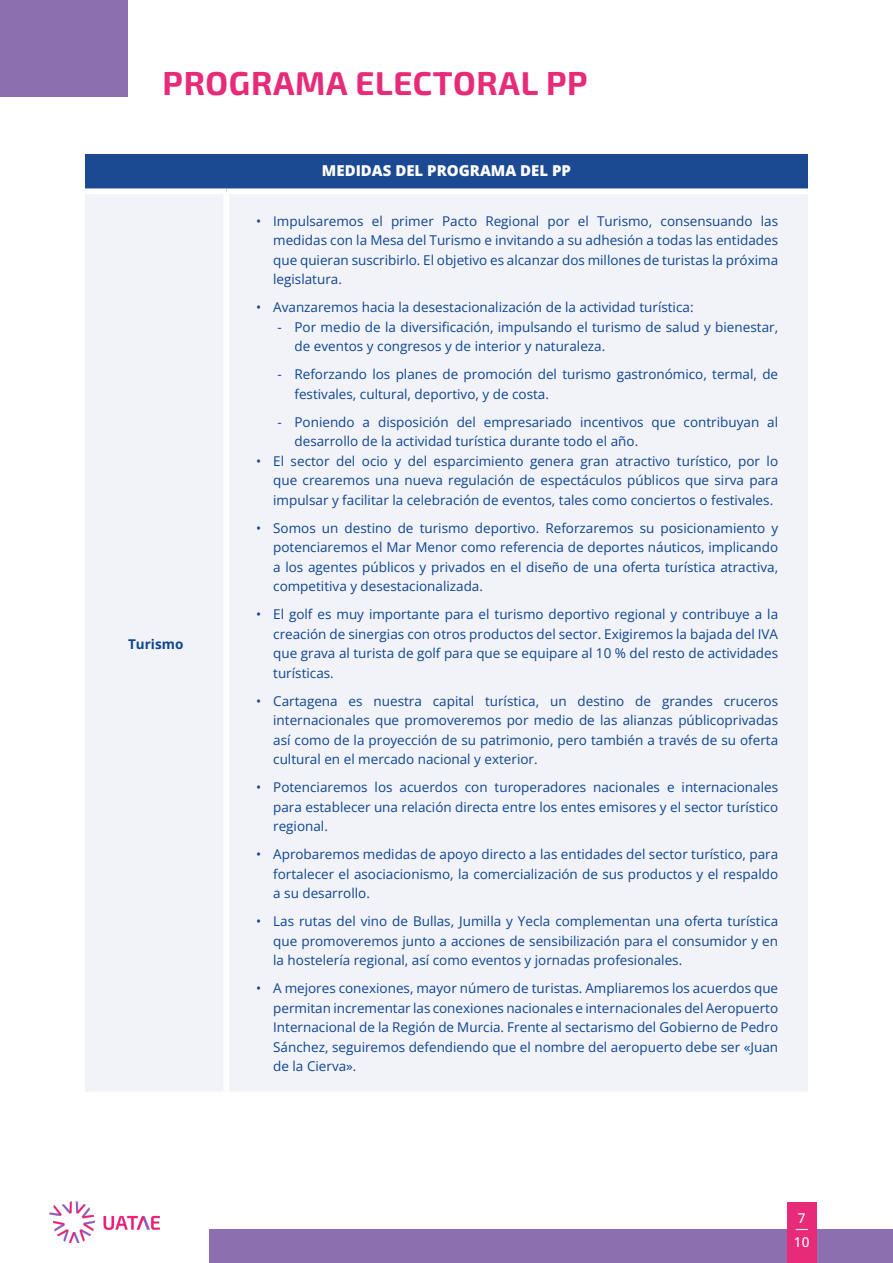
<style>
.page{position:relative;width:893px;height:1263px;background:#fff}
.page>*{position:absolute;margin:0;border:0;box-sizing:border-box;transform-origin:0 0}
.t1{font:700 33px "Exo 2";letter-spacing:.02em;color:#e72b78}
.t2{font:800 15px "Open Sans";color:#fff}
.t3{font:13.5px/19.5px "Open Sans";color:#0d468f;text-align:justify}
.t4{font:700 13.5px "Open Sans";color:#0d468f}
.t5{font:500 13.5px/24px "Open Sans";color:#fff;text-align:center}
</style>
<div class="page">
<div style="left:209px;top:1229px;width:684px;height:34px;background:#8b6faf"></div>
<div style="left:787px;top:1202px;width:30px;height:61px;background:#e72b78"></div>
<svg style="left:796px;top:1229px;width:12px;height:1px"></svg>
<img style="left:50px;top:1202px;width:109px;height:41px">
<div style="left:0;top:0;width:128px;height:96px;background:#8b6faf"></div>
<div style="left:85px;top:154px;width:723px;height:37px;background:#1c4a92"></div>
<div style="left:85px;top:195px;width:723px;height:896px;background:#f2f2f9"></div>
<div style="left:85px;top:188px;width:141px;height:6px;background:#fff"></div>
<div style="left:226px;top:188px;width:582px;height:6px;background:#fff"></div>
<div style="left:223px;top:194px;width:6px;height:897px;background:#fff"></div>
<h1 class="t1" style="left:163px;top:60px;width:427px">PROGRAMA ELECTORAL PP</h1>
<p class="t4" style="left:128px;top:634px;width:57px">Turismo</p>
<p class="t2" style="left:322px;top:160px;width:251px">MEDIDAS DEL PROGRAMA DEL PP</p>
<p class="t3" style="left:273px;top:211px;width:506px;text-indent:-17px">• Impulsaremos el primer Pacto Regional por el Turismo, consensuando las medidas con la Mesa del Turismo e invitando a su adhesión a todas las entidades que quieran suscribirlo. El objetivo es alcanzar dos millones de turistas la próxima legislatura.</p>
<p class="t3" style="left:256px;top:297px;width:439px">• Avanzaremos hacia la desestacionalización de la actividad turística:</p>
<p class="t3" style="left:294px;top:317px;width:485px;text-indent:-17px">- Por medio de la diversificación, impulsando el turismo de salud y bienestar, de eventos y congresos y de interior y naturaleza.</p>
<p class="t3" style="left:294px;top:364px;width:485px;text-indent:-17px">- Reforzando los planes de promoción del turismo gastronómico, termal, de festivales, cultural, deportivo, y de costa.</p>
<p class="t3" style="left:294px;top:412px;width:485px;text-indent:-17px">- Poniendo a disposición del empresariado incentivos que contribuyan al desarrollo de la actividad turística durante todo el año.</p>
<p class="t3" style="left:273px;top:451px;width:506px;text-indent:-17px">• El sector del ocio y del esparcimiento genera gran atractivo turístico, por lo que crearemos una nueva regulación de espectáculos públicos que sirva para impulsar y facilitar la celebración de eventos, tales como conciertos o festivales.</p>
<p class="t3" style="left:273px;top:518px;width:506px;text-indent:-17px">• Somos un destino de turismo deportivo. Reforzaremos su posicionamiento y potenciaremos el Mar Menor como referencia de deportes náuticos, implicando a los agentes públicos y privados en el diseño de una oferta turística atractiva, competitiva y desestacionalizada.</p>
<p class="t3" style="left:273px;top:604px;width:506px;text-indent:-17px">• El golf es muy importante para el turismo deportivo regional y contribuye a la creación de sinergias con otros productos del sector. Exigiremos la bajada del IVA que grava al turista de golf para que se equipare al 10 % del resto de actividades turísticas.</p>
<p class="t3" style="left:273px;top:691px;width:506px;text-indent:-17px">• Cartagena es nuestra capital turística, un destino de grandes cruceros internacionales que promoveremos por medio de las alianzas públicoprivadas así como de la proyección de su patrimonio, pero también a través de su oferta cultural en el mercado nacional y exterior.</p>
<p class="t3" style="left:273px;top:777px;width:506px;text-indent:-17px">• Potenciaremos los acuerdos con turoperadores nacionales e internacionales para establecer una relación directa entre los entes emisores y el sector turístico regional.</p>
<p class="t3" style="left:273px;top:844px;width:506px;text-indent:-17px">• Aprobaremos medidas de apoyo directo a las entidades del sector turístico, para fortalecer el asociacionismo, la comercialización de sus productos y el respaldo a su desarrollo.</p>
<p class="t3" style="left:273px;top:911px;width:506px;text-indent:-17px">• Las rutas del vino de Bullas, Jumilla y Yecla complementan una oferta turística que promoveremos junto a acciones de sensibilización para el consumidor y en la hostelería regional, así como eventos y jornadas profesionales.</p>
<p class="t3" style="left:273px;top:978px;width:506px;text-indent:-17px">• A mejores conexiones, mayor número de turistas. Ampliaremos los acuerdos que permitan incrementar las conexiones nacionales e internacionales del Aeropuerto Internacional de la Región de Murcia. Frente al sectarismo del Gobierno de Pedro Sánchez, seguiremos defendiendo que el nombre del aeropuerto debe ser «Juan de la Cierva».</p>
<p class="t5" style="left:794px;top:1205px;width:17px">7<br>10</p>
</div>
